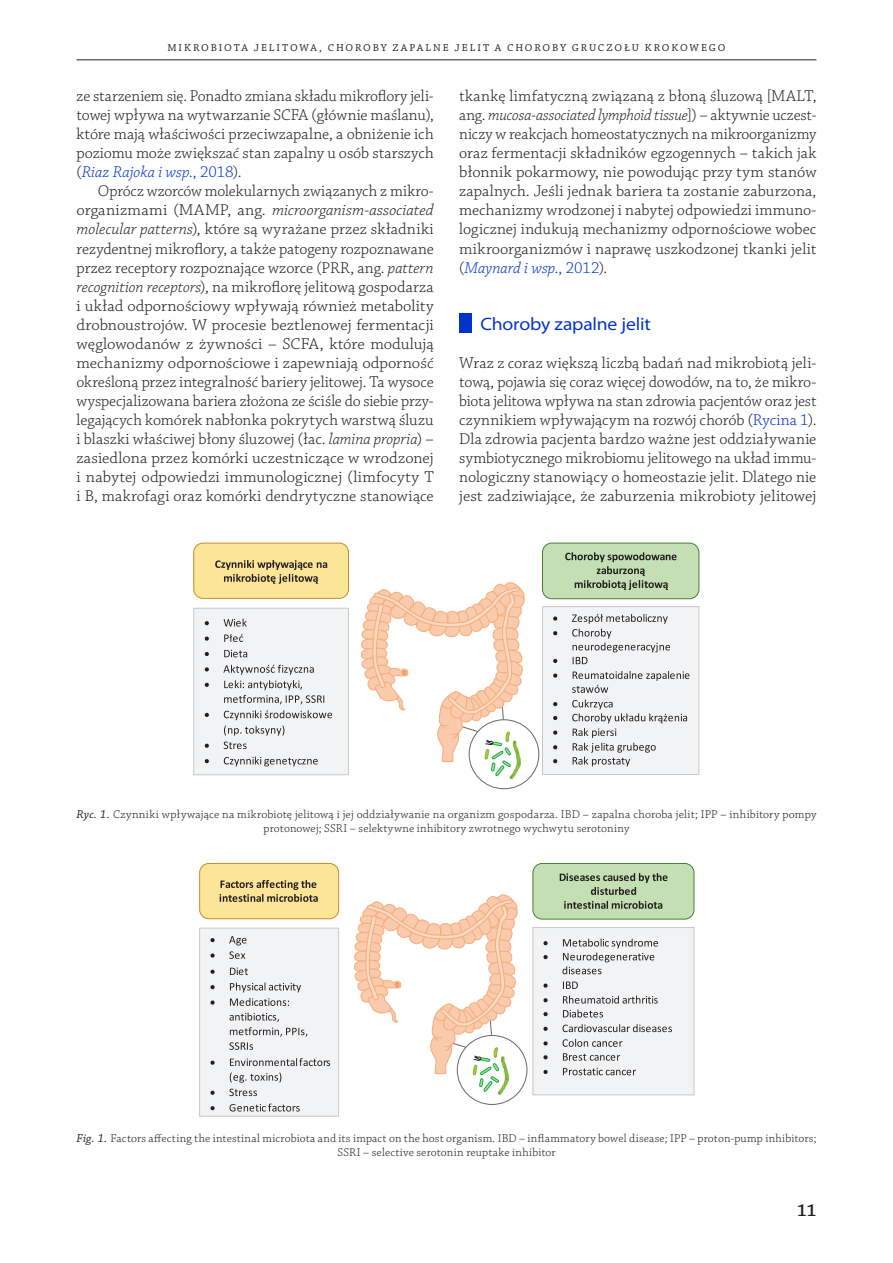
<style>
.page{position:relative;width:893px;height:1263px;background:#fff}
.page>*{position:absolute;margin:0;border:0;box-sizing:border-box;transform-origin:0 0}
.Head_1{font:semi-expanded 18px "Myriad Pro";letter-spacing:-.01em;color:#0032cc}
.t1{font:600 18px "Chaparral Pro";color:#231f20}
.Tekst_wcięty{font:300 16.5px/19px "Chaparral Pro";letter-spacing:.005em;color:#231f20;text-align:justify}
.Tekst_bez_wcięcia{font:300 16.5px/19px "Chaparral Pro";letter-spacing:.005em;color:#231f20;text-align:justify}
.t2{font:300 12px/14.4px "Chaparral Pro";letter-spacing:.015em;color:#231f20;text-align:center}
.t3{font:10.5px "Chaparral Pro Capt";letter-spacing:.18em;color:#231f20}
.s1{font-style:italic;color:#0032cc}
.s2{color:#0032cc}
.s3{font-style:italic}
.s4{font-family:"Chaparral Pro It Capt";font-weight:400}
</style>
<div class="page">
<hr style="left:77px;top:60px;width:739px;height:1px;background:#231f20">
<div style="left:459px;top:314px;width:13px;height:19px;background:#0032cc"></div>
<svg style="left:361px;top:582px;width:164px;height:198px"></svg>
<div style="left:194px;top:543px;width:154px;height:55px;background:#fce596;border-radius:9px"></div>
<div style="left:193px;top:543px;width:156px;height:56px;border:1px solid #bd902d;border-radius:9px"></div>
<svg style="left:215px;top:560px;width:112px;height:24px"></svg>
<div style="left:542px;top:543px;width:157px;height:56px;background:#c4dfb3;border-radius:9px"></div>
<div style="left:542px;top:543px;width:157px;height:56px;border:1px solid #497e3a;border-radius:9px"></div>
<svg style="left:565px;top:552px;width:111px;height:38px"></svg>
<div style="left:194px;top:608px;width:154px;height:167px;background:#f2f3f4"></div>
<div style="left:193px;top:608px;width:156px;height:167px;border:1px solid #c7c8ca"></div>
<svg style="left:205px;top:621px;width:4px;height:4px"></svg>
<svg style="left:224px;top:619px;width:23px;height:7px"></svg>
<svg style="left:205px;top:636px;width:4px;height:5px"></svg>
<svg style="left:224px;top:634px;width:19px;height:8px"></svg>
<svg style="left:205px;top:652px;width:4px;height:4px"></svg>
<svg style="left:224px;top:650px;width:23px;height:7px"></svg>
<svg style="left:205px;top:667px;width:4px;height:4px"></svg>
<svg style="left:205px;top:683px;width:4px;height:4px"></svg>
<svg style="left:223px;top:665px;width:101px;height:39px"></svg>
<svg style="left:205px;top:713px;width:4px;height:4px"></svg>
<svg style="left:205px;top:744px;width:4px;height:4px"></svg>
<svg style="left:224px;top:710px;width:108px;height:39px"></svg>
<svg style="left:205px;top:759px;width:4px;height:4px"></svg>
<svg style="left:224px;top:756px;width:94px;height:10px"></svg>
<div style="left:542px;top:607px;width:157px;height:167px;background:#f2f3f4"></div>
<div style="left:542px;top:606px;width:157px;height:169px;border:1px solid #c7c8ca"></div>
<svg style="left:553px;top:616px;width:4px;height:5px"></svg>
<svg style="left:553px;top:631px;width:4px;height:4px"></svg>
<svg style="left:553px;top:659px;width:4px;height:4px"></svg>
<svg style="left:572px;top:614px;width:98px;height:50px"></svg>
<svg style="left:553px;top:673px;width:4px;height:5px"></svg>
<svg style="left:572px;top:671px;width:117px;height:22px"></svg>
<svg style="left:553px;top:702px;width:4px;height:4px"></svg>
<svg style="left:553px;top:716px;width:4px;height:4px"></svg>
<svg style="left:553px;top:731px;width:4px;height:4px"></svg>
<svg style="left:553px;top:745px;width:4px;height:4px"></svg>
<svg style="left:553px;top:759px;width:4px;height:4px"></svg>
<svg style="left:572px;top:699px;width:115px;height:67px"></svg>
<div style="left:200px;top:863px;width:139px;height:56px;background:#fce596;border-radius:9px"></div>
<div style="left:199px;top:863px;width:140px;height:56px;border:1px solid #bd902d;border-radius:9px"></div>
<svg style="left:220px;top:880px;width:98px;height:22px"></svg>
<div style="left:533px;top:863px;width:161px;height:56px;background:#c4dfb3;border-radius:9px"></div>
<div style="left:533px;top:863px;width:161px;height:56px;border:1px solid #497e3a;border-radius:9px"></div>
<svg style="left:560px;top:873px;width:107px;height:22px"></svg>
<svg style="left:564px;top:901px;width:98px;height:8px"></svg>
<div style="left:200px;top:928px;width:139px;height:188px;background:#f2f3f4"></div>
<div style="left:199px;top:928px;width:140px;height:188px;border:1px solid #c7c8ca"></div>
<svg style="left:210px;top:938px;width:5px;height:4px"></svg>
<svg style="left:229px;top:936px;width:17px;height:9px"></svg>
<svg style="left:210px;top:953px;width:5px;height:4px"></svg>
<svg style="left:229px;top:951px;width:16px;height:8px"></svg>
<svg style="left:210px;top:970px;width:5px;height:4px"></svg>
<svg style="left:230px;top:967px;width:18px;height:8px"></svg>
<svg style="left:210px;top:985px;width:5px;height:4px"></svg>
<svg style="left:230px;top:982px;width:71px;height:10px"></svg>
<svg style="left:210px;top:1000px;width:5px;height:5px"></svg>
<svg style="left:230px;top:998px;width:59px;height:8px"></svg>
<svg style="left:229px;top:1012px;width:78px;height:38px"></svg>
<svg style="left:210px;top:1061px;width:5px;height:4px"></svg>
<svg style="left:230px;top:1058px;width:100px;height:8px"></svg>
<svg style="left:210px;top:1091px;width:5px;height:4px"></svg>
<svg style="left:229px;top:1072px;width:52px;height:24px"></svg>
<svg style="left:210px;top:1106px;width:5px;height:4px"></svg>
<svg style="left:229px;top:1103px;width:71px;height:8px"></svg>
<div style="left:533px;top:927px;width:161px;height:168px;background:#f2f3f4"></div>
<div style="left:533px;top:927px;width:161px;height:168px;border:1px solid #c7c8ca"></div>
<svg style="left:543px;top:941px;width:5px;height:4px"></svg>
<svg style="left:543px;top:955px;width:5px;height:4px"></svg>
<svg style="left:562px;top:938px;width:96px;height:36px"></svg>
<svg style="left:543px;top:983px;width:5px;height:5px"></svg>
<svg style="left:563px;top:981px;width:15px;height:8px"></svg>
<svg style="left:543px;top:998px;width:5px;height:4px"></svg>
<svg style="left:543px;top:1012px;width:5px;height:4px"></svg>
<svg style="left:563px;top:996px;width:95px;height:21px"></svg>
<svg style="left:543px;top:1027px;width:5px;height:4px"></svg>
<svg style="left:562px;top:1024px;width:110px;height:8px"></svg>
<svg style="left:543px;top:1041px;width:5px;height:4px"></svg>
<svg style="left:562px;top:1039px;width:60px;height:8px"></svg>
<svg style="left:543px;top:1055px;width:5px;height:4px"></svg>
<svg style="left:563px;top:1053px;width:57px;height:8px"></svg>
<svg style="left:543px;top:1070px;width:5px;height:4px"></svg>
<svg style="left:563px;top:1068px;width:73px;height:7px"></svg>
<svg style="left:354px;top:894px;width:174px;height:211px"></svg>
<p class="t3" style="left:167px;top:42px;width:20px">MIKRO</p>
<p class="t3" style="left:211px;top:42px;width:17px">BIOTA</p>
<p class="t3" style="left:254px;top:42px;width:25px">JELITOWA</p>
<p class="t3" style="left:319px;top:42px;width:36px">, CHORO</p>
<p class="t3" style="left:373px;top:42px;width:29px">BY ZAPALN</p>
<p class="t3" style="left:443px;top:42px;width:35px">E JELIT</p>
<p class="t3" style="left:495px;top:42px;width:40px">A CHORO</p>
<p class="t3" style="left:552px;top:42px;width:29px">BY GRU</p>
<p class="t3" style="left:598px;top:42px;width:57px">CZO ŁU KROKOW</p>
<p class="t3" style="left:701px;top:42px;width:17px">EGO</p>
<p class="Tekst_wcięty" style="left:77px;top:87px;width:359px">ze starzeniem się. Ponadto zmiana składu mikroflory jeli&shy;towej wpływa na wytwarzanie SCFA (głównie maślanu), które mają właściwości przeciwzapalne, a obniżenie ich poziomu może zwiększać stan zapalny u osób starszych (<span class="s1">Riaz Rajoka i wsp.</span><span class="s2">, 2018</span>).</p>
<p class="Tekst_wcięty" style="left:77px;top:182px;width:359px;text-indent:21px">Oprócz wzorców molekularnych związanych z mikro&shy;organizmami (MAMP, ang. <span class="s3">microorganism-associated molecular patterns</span>), które są wyrażane przez składniki rezydentnej mikroflory, a także patogeny rozpoznawane przez receptory rozpoznające wzorce (PRR, ang. <span class="s3">pattern recognition receptors</span>), na mikroflorę jelitową gospodarza i układ odpornościowy wpływają również metabolity drobnoustrojów. W procesie beztlenowej fermentacji węglowodanów z żywności – SCFA, które modulują mechanizmy odpornościowe i zapewniają odporność określoną przez integralność bariery jelitowej. Ta wysoce wyspecjalizowana bariera złożona ze ściśle do siebie przy&shy;legających komórek nabłonka pokrytych warstwą śluzu i blaszki właściwej błony śluzowej (łac. <span class="s3">lamina propria</span>) – zasiedlona przez komórki uczestniczące w wrodzonej i nabytej odpowiedzi immunologicznej (limfocyty T i B, makrofagi oraz komórki dendrytyczne stanowiące</p>
<p class="Tekst_wcięty" style="left:459px;top:87px;width:359px">tkankę limfatyczną związaną z błoną śluzową [MALT, ang. <span class="s3">mucosa-associated lymphoid tissue</span>]) – aktywnie uczest&shy;niczy w reakcjach homeostatycznych na mikroorganizmy oraz fermentacji składników egzogennych – takich jak błonnik pokarmowy, nie powodując przy tym stanów zapalnych. Jeśli jednak bariera ta zostanie zaburzona, mechanizmy wrodzonej i nabytej odpowiedzi immuno&shy;logicznej indukują mechanizmy odpornościowe wobec mikroorganizmów i naprawę uszkodzonej tkanki jelit (<span class="s1">Maynard i wsp.</span><span class="s2">, 2012</span>).</p>
<p class="Head_1" style="left:480px;top:313px;width:172px">Choroby zapalne jelit</p>
<p class="Tekst_bez_wcięcia" style="left:459px;top:354px;width:359px">Wraz z coraz większą liczbą badań nad mikrobiotą jeli&shy;tową, pojawia się coraz więcej dowodów, na to, że mikro&shy;biota jelitowa wpływa na stan zdrowia pacjentów oraz jest czynnikiem wpływającym na rozwój chorób (<span class="s2">Rycina 1</span>).<br>Dla zdrowia pacjenta bardzo ważne jest oddziaływanie symbiotycznego mikrobiomu jelitowego na układ immu&shy;nologiczny stanowiący o homeostazie jelit. Dlatego nie jest zadziwiające, że zaburzenia mikrobioty jelitowej</p>
<p class="t2" style="left:77px;top:807px;width:741px"><span class="s4">Ryc. 1.</span> Czynniki wpływające na mikrobiotę jelitową i jej oddziaływanie na organizm gospodarza. IBD – zapalna choroba jelit; IPP – inhibitory pompy protonowej; SSRI – selektywne inhibitory zwrotnego wychwytu serotoniny</p>
<p class="t2" style="left:77px;top:1131px;width:741px"><span class="s4">Fig. 1.</span> Factors affecting the intestinal microbiota and its impact on the host organism. IBD – inflammatory bowel disease; IPP – proton-pump inhibitors;<br>SSRI – selective serotonin reuptake inhibitor</p>
<p class="t1" style="left:797px;top:1200px;width:21px">11</p>
</div>
